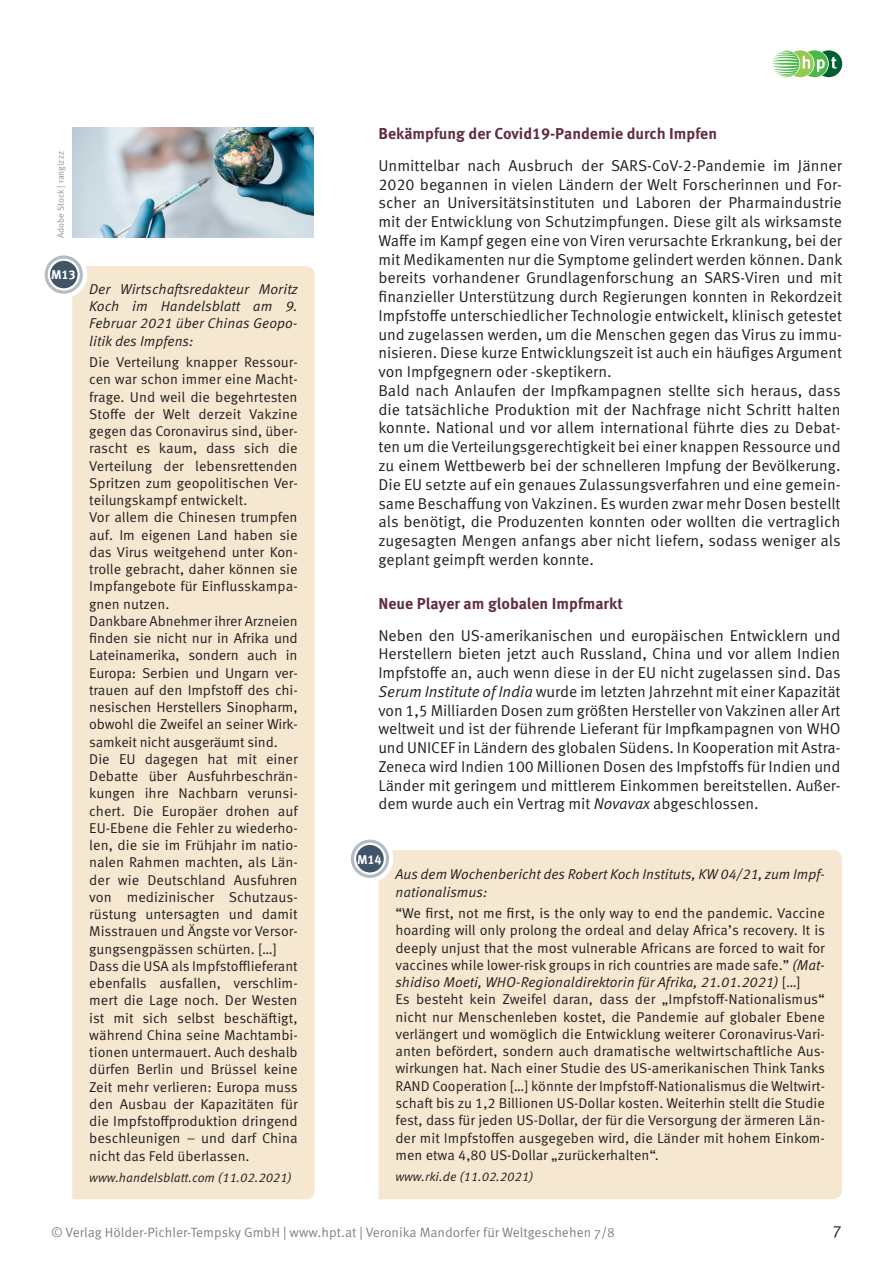
<style>
.page{position:relative;width:893px;height:1263px;background:#fff}
.page>*{position:absolute;margin:0;border:0;box-sizing:border-box;transform-origin:0 0}
.t1{font:16.5px "Meta Pro Norm";color:#231f20}
.fließtext{font:15.75px/18.8px "Meta Pro Norm";letter-spacing:-.005em;color:#231f20;text-align:justify}
.Head2{font:700 15.75px "Meta Pro";color:#612c43}
.textquelle{font:14.25px/17.2px "Meta Pro Norm";color:#231f20;text-align:justify}
.Einleitung_vTextquel{font:14.25px/17.2px "Meta Pro Norm Ita";color:#231f20;text-align:justify}
.t2{font:13.5px "Meta Pro Norm";color:#808285}
.Quellenangabe{font:12.75px "Meta Pro Norm Ita";color:#231f20}
.Icon_Beschriftung{font:700 12.75px "Meta Pro";letter-spacing:-.02em;color:#fff}
.Bildquelle{font:9px "Meta Pro Norm";color:#939598}
.s1{font-family:"Meta Pro Norm Ita"}
</style>
<div class="page">
<svg style="left:772px;top:50px;width:70px;height:27px"></svg>
<div style="left:72px;top:266px;width:243px;height:933px;background:#f6e8d0"></div>
<div style="left:43px;top:253px;width:42px;height:43px;background:#fff;border-radius:50%"></div>
<div style="left:40px;top:251px;width:47px;height:47px;border:4px solid #fff;border-radius:50%"></div>
<svg style="left:45px;top:255px;width:38px;height:39px"></svg>
<div style="left:49px;top:260px;width:30px;height:29px;background:#40546a;border-radius:50%"></div>
<div style="left:48px;top:259px;width:32px;height:32px;border:2px solid #fff;border-radius:50%"></div>
<img style="left:73px;top:128px;width:240px;height:110px">
<div style="left:378px;top:850px;width:464px;height:349px;background:#f6e8d0"></div>
<svg style="left:349px;top:837px;width:42px;height:43px"></svg>
<div style="left:347px;top:835px;width:46px;height:47px;border:4px solid #fff;border-radius:50%"></div>
<svg style="left:351px;top:839px;width:38px;height:39px"></svg>
<div style="left:355px;top:844px;width:30px;height:29px;background:#40546a;border-radius:50%"></div>
<div style="left:354px;top:843px;width:32px;height:32px;border:2px solid #fff;border-radius:50%"></div>
<p class="Bildquelle" style="left:54px;top:238px;width:89px;rotate:-90deg">Adobe Stock | rangizzz</p>
<p class="Icon_Beschriftung" style="left:51px;top:265px;width:26px">M13</p>
<p class="Einleitung_vTextquel" style="left:89px;top:279px;width:210px">Der Wirtschaftsredakteur Moritz Koch im Handelsblatt am 9.<br>Februar 2021 über Chinas Geopo&shy;litik des Impfens:</p>
<p class="textquelle" style="left:89px;top:353px;width:210px">Die Verteilung knapper Ressour&shy;cen war schon immer eine Macht&shy;frage. Und weil die begehrtesten Stoffe der Welt derzeit Vakzine gegen das Coronavirus sind, über&shy;rascht es kaum, dass sich die Verteilung der lebensrettenden Spritzen zum geopolitischen Ver&shy;teilungskampf entwickelt.</p>
<p class="textquelle" style="left:89px;top:508px;width:210px">Vor allem die Chinesen trumpfen auf. Im eigenen Land haben sie das Virus weitgehend unter Kon&shy;trolle gebracht, daher können sie Impfangebote für Einflusskampa&shy;gnen nutzen.</p>
<p class="textquelle" style="left:89px;top:611px;width:210px">Dankbare Abnehmer ihrer Arzneien finden sie nicht nur in Afrika und Lateinamerika, sondern auch in Europa: Serbien und Ungarn ver&shy;trauen auf den Impfstoff des chi&shy;nesischen Herstellers Sinopharm, obwohl die Zweifel an seiner Wirk&shy;samkeit nicht ausgeräumt sind.</p>
<p class="textquelle" style="left:89px;top:749px;width:210px">Die EU dagegen hat mit einer Debatte über Ausfuhrbeschrän&shy;kungen ihre Nachbarn verunsi&shy;chert. Die Europäer drohen auf EU-Ebene die Fehler zu wiederho&shy;len, die sie im Frühjahr im natio&shy;nalen Rahmen machten, als Län&shy;der wie Deutschland Ausfuhren von medizinischer Schutzaus&shy;rüstung untersagten und damit Misstrauen und Ängste vor Versor&shy;gungsengpässen schürten. […]</p>
<p class="textquelle" style="left:89px;top:956px;width:210px">Dass die USA als Impfstofflieferant ebenfalls ausfallen, verschlim&shy;mert die Lage noch. Der Westen ist mit sich selbst beschäftigt, während China seine Machtambi&shy;tionen untermauert. Auch deshalb dürfen Berlin und Brüssel keine Zeit mehr verlieren: Europa muss den Ausbau der Kapazitäten für die Impfstoffproduktion dringend beschleunigen – und darf China nicht das Feld überlassen.</p>
<p class="Quellenangabe" style="left:89px;top:1168px;width:204px">www.handelsblatt.com (11.02.2021)</p>
<p class="Head2" style="left:378px;top:122px;width:340px">Bekämpfung der Covid19-Pandemie durch Impfen</p>
<p class="fließtext" style="left:378px;top:155px;width:465px">Unmittelbar nach Ausbruch der SARS-CoV-2-Pandemie im Jänner 2020 begannen in vielen Ländern der Welt Forscherinnen und For&shy;scher an Universitätsinstituten und Laboren der Pharmaindustrie mit der Entwicklung von Schutzimpfungen. Diese gilt als wirksamste Waffe im Kampf gegen eine von Viren verursachte Erkrankung, bei der mit Medikamenten nur die Symptome gelindert werden können. Dank bereits vorhandener Grundlagenforschung an SARS-Viren und mit finanzieller Unterstützung durch Regierungen konnten in Rekordzeit Impfstoffe unterschiedlicher Technologie entwickelt, klinisch getestet und zugelassen werden, um die Menschen gegen das Virus zu immu&shy;nisieren. Diese kurze Entwicklungszeit ist auch ein häufiges Argument von Impfgegnern oder -skeptikern.</p>
<p class="fließtext" style="left:378px;top:380px;width:464px">Bald nach Anlaufen der Impfkampagnen stellte sich heraus, dass die tatsächliche Produktion mit der Nachfrage nicht Schritt halten konnte. National und vor allem international führte dies zu Debat&shy;ten um die Verteilungsgerechtigkeit bei einer knappen Ressource und zu einem Wettbewerb bei der schnelleren Impfung der Bevölkerung.<br>Die EU setzte auf ein genaues Zulassungsverfahren und eine gemein&shy;same Beschaffung von Vakzinen. Es wurden zwar mehr Dosen bestellt als benötigt, die Produzenten konnten oder wollten die vertraglich zugesagten Mengen anfangs aber nicht liefern, sodass weniger als geplant geimpft werden konnte.</p>
<p class="Head2" style="left:378px;top:591px;width:246px">Neue Player am globalen Impfmarkt</p>
<p class="fließtext" style="left:378px;top:625px;width:464px">Neben den US-amerikanischen und europäischen Entwicklern und Herstellern bieten jetzt auch Russland, China und vor allem Indien Impfstoffe an, auch wenn diese in der EU nicht zugelassen sind. Das <span class="s1">Serum Institute of India</span> wurde im letzten Jahrzehnt mit einer Kapazität von 1,5 Milliarden Dosen zum größten Hersteller von Vakzinen aller Art weltweit und ist der führende Lieferant für Impfkampagnen von WHO und UNICEF in Ländern des globalen Südens. In Kooperation mit Astra-Zeneca wird Indien 100 Millionen Dosen des Impfstoffs für Indien und Länder mit geringem und mittlerem Einkommen bereitstellen. Außer&shy;dem wurde auch ein Vertrag mit <span class="s1">Novavax</span> abgeschlossen.</p>
<p class="Icon_Beschriftung" style="left:357px;top:849px;width:26px">M14</p>
<p class="Einleitung_vTextquel" style="left:395px;top:865px;width:431px">Aus dem Wochenbericht des Robert Koch Instituts, KW 04/21, zum Impf&shy;nationalismus:</p>
<p class="textquelle" style="left:395px;top:904px;width:431px">“We first, not me first, is the only way to end the pandemic. Vaccine hoarding will only prolong the ordeal and delay Africa’s recovery. It is deeply unjust that the most vulnerable Africans are forced to wait for vaccines while lower-risk groups in rich countries are made safe.” <span class="s1">(Mat&shy;shidiso Moeti, WHO-Regionaldirektorin für Afrika, 21.01.2021)</span> […]</p>
<p class="textquelle" style="left:395px;top:990px;width:431px">Es besteht kein Zweifel daran, dass der „Impfstoff-Nationalismus“ nicht nur Menschenleben kostet, die Pandemie auf globaler Ebene verlängert und womöglich die Entwicklung weiterer Coronavirus-Vari&shy;anten befördert, sondern auch dramatische weltwirtschaftliche Aus&shy;wirkungen hat. Nach einer Studie des US-amerikanischen Think Tanks RAND Cooperation […] könnte der Impfstoff-Nationalismus die Weltwirt&shy;schaft bis zu 1,2 Billionen US-Dollar kosten. Weiterhin stellt die Studie fest, dass für jeden US-Dollar, der für die Versorgung der ärmeren Län&shy;der mit Impfstoffen ausgegeben wird, die Länder mit hohem Einkom&shy;men etwa 4,80 US-Dollar „zurückerhalten“.</p>
<p class="Quellenangabe" style="left:395px;top:1167px;width:139px">www.rki.de (11.02.2021)</p>
<p class="t2" style="left:51px;top:1222px;width:566px">© Verlag Hölder-Pichler-Tempsky GmbH | www.hpt.at | Veronika Mandorfer für Weltgeschehen 7/8</p>
<p class="t1" style="left:832px;top:1219px;width:11px">7</p>
</div>
